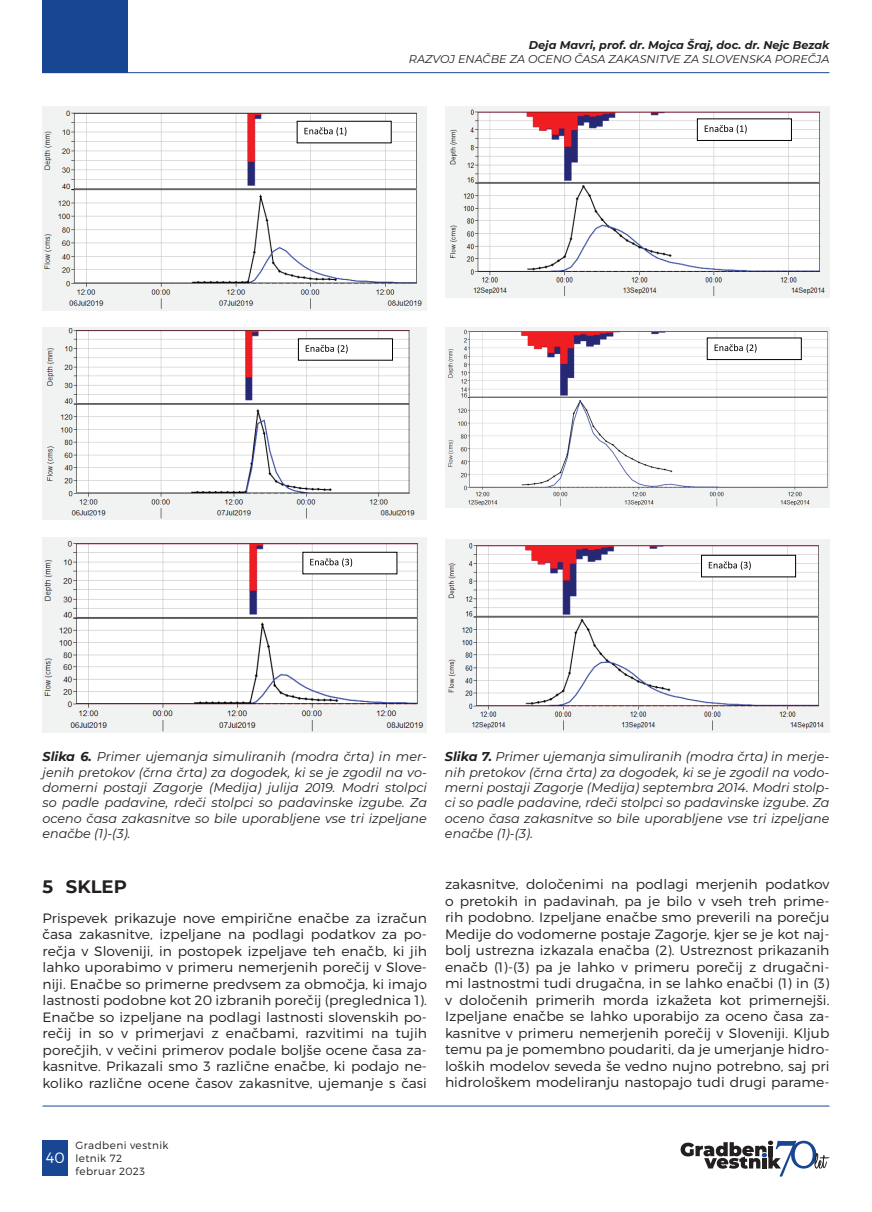
<style>
.page{position:relative;width:872px;height:1212px;background:#fff}
.page>*{position:absolute;margin:0;border:0;box-sizing:border-box;transform-origin:0 0}
.t1{font:700 18px "Montserrat";color:#231f20}
.t2{font:300 15px "Montserrat";color:#fff}
.t3{font:300 13.5px/16.5px "Montserrat";letter-spacing:.005em;color:#231f20;text-align:justify}
.t4{font:italic 12.75px/15.3px "Montserrat";color:#231f20;text-align:justify}
.t5{font:italic 11.25px "Montserrat";color:#231f20}
.t6{font:italic 700 11.25px "Montserrat";color:#231f20}
.t7{font:300 10.5px/12.6px "Montserrat";letter-spacing:.04em;color:#231f20}
.s1{font-weight:700}
</style>
<div class="page">
<div style="left:43px;top:1140px;width:25px;height:36px;background:#194692"></div>
<svg style="left:680px;top:1140px;width:149px;height:36px"></svg>
<div style="left:43px;top:0;width:85px;height:72px;background:#194692"></div>
<hr style="left:43px;top:72px;width:786px;height:1px;background:#194692">
<hr style="left:43px;top:1106px;width:786px;height:1px;background:#194692">
<img style="left:43px;top:106px;width:384px;height:204px">
<div style="left:297px;top:121px;width:94px;height:22px;background:#fff"></div>
<div style="left:297px;top:121px;width:94px;height:22px;border:1px solid #000"></div>
<svg style="left:304px;top:127px;width:42px;height:9px"></svg>
<img style="left:445px;top:106px;width:384px;height:192px">
<div style="left:697px;top:119px;width:94px;height:21px;background:#fff"></div>
<div style="left:697px;top:119px;width:94px;height:22px;border:1px solid #000"></div>
<svg style="left:704px;top:125px;width:42px;height:9px"></svg>
<img style="left:43px;top:327px;width:384px;height:192px">
<div style="left:298px;top:339px;width:94px;height:21px;background:#fff"></div>
<svg style="left:306px;top:345px;width:42px;height:8px"></svg>
<img style="left:445px;top:327px;width:384px;height:180px">
<div style="left:707px;top:338px;width:94px;height:22px;background:#fff"></div>
<div style="left:707px;top:338px;width:94px;height:22px;border:1px solid #000"></div>
<svg style="left:714px;top:344px;width:42px;height:9px"></svg>
<img style="left:43px;top:538px;width:384px;height:194px">
<div style="left:303px;top:552px;width:94px;height:22px;background:#fff"></div>
<div style="left:302px;top:552px;width:95px;height:22px;border:1px solid #000"></div>
<svg style="left:310px;top:558px;width:42px;height:9px"></svg>
<img style="left:445px;top:539px;width:384px;height:193px">
<div style="left:701px;top:555px;width:94px;height:22px;background:#fff"></div>
<div style="left:701px;top:555px;width:95px;height:22px;border:1px solid #000"></div>
<svg style="left:709px;top:561px;width:41px;height:9px"></svg>
<p class="t6" style="left:529px;top:37px;width:302px">Deja Mavri, prof. dr. Mojca Šraj, doc. dr. Nejc Bezak</p>
<p class="t5" style="left:409px;top:51px;width:422px">RAZVOJ ENAČBE ZA OCENO ČASA ZAKASNITVE ZA SLOVENSKA POREČJA</p>
<p class="t4" style="left:43px;top:749px;width:386px"><span class="s1">Slika 6.</span> Primer ujemanja simuliranih (modra črta) in mer&shy;jenih pretokov (črna črta) za dogodek, ki se je zgodil na vo&shy;domerni postaji Zagorje (Medija) julija 2019. Modri stolpci so padle padavine, rdeči stolpci so padavinske izgube. Za oceno časa zakasnitve so bile uporabljene vse tri izpeljane enačbe (1)-(3).</p>
<p class="t4" style="left:445px;top:749px;width:386px"><span class="s1">Slika 7.</span> Primer ujemanja simuliranih (modra črta) in merje&shy;nih pretokov (črna črta) za dogodek, ki se je zgodil na vodo&shy;merni postaji Zagorje (Medija) septembra 2014. Modri stolp&shy;ci so padle padavine, rdeči stolpci so padavinske izgube. Za oceno časa zakasnitve so bile uporabljene vse tri izpeljane enačbe (1)-(3).</p>
<h1 class="t1" style="left:43px;top:874px;width:86px">5 SKLEP</h1>
<p class="t3" style="left:43px;top:909px;width:386px">Prispevek prikazuje nove empirične enačbe za izračun časa zakasnitve, izpeljane na podlagi podatkov za po&shy;rečja v Sloveniji, in postopek izpeljave teh enačb, ki jih lahko uporabimo v primeru nemerjenih porečij v Slove&shy;niji. Enačbe so primerne predvsem za območja, ki imajo lastnosti podobne kot 20 izbranih porečij (preglednica 1).<br>Enačbe so izpeljane na podlagi lastnosti slovenskih po&shy;rečij in so v primerjavi z enačbami, razvitimi na tujih porečjih, v večini primerov podale boljše ocene časa za&shy;kasnitve. Prikazali smo 3 različne enačbe, ki podajo ne&shy;koliko različne ocene časov zakasnitve, ujemanje s časi</p>
<p class="t3" style="left:445px;top:876px;width:386px">zakasnitve, določenimi na podlagi merjenih podatkov o pretokih in padavinah, pa je bilo v vseh treh prime&shy;rih podobno. Izpeljane enačbe smo preverili na porečju Medije do vodomerne postaje Zagorje, kjer se je kot naj&shy;bolj ustrezna izkazala enačba (2). Ustreznost prikazanih enačb (1)-(3) pa je lahko v primeru porečij z drugačni&shy;mi lastnostmi tudi drugačna, in se lahko enačbi (1) in (3) v določenih primerih morda izkažeta kot primernejši.<br>Izpeljane enačbe se lahko uporabijo za oceno časa za&shy;kasnitve v primeru nemerjenih porečij v Sloveniji. Kljub temu pa je pomembno poudariti, da je umerjanje hidro&shy;loških modelov seveda še vedno nujno potrebno, saj pri hidrološkem modeliranju nastopajo tudi drugi parame-</p>
<p class="t2" style="left:46px;top:1149px;width:20px">40</p>
<p class="t7" style="left:75px;top:1139px;width:94px">Gradbeni vestnik letnik 72<br>februar 2023</p>
</div>
